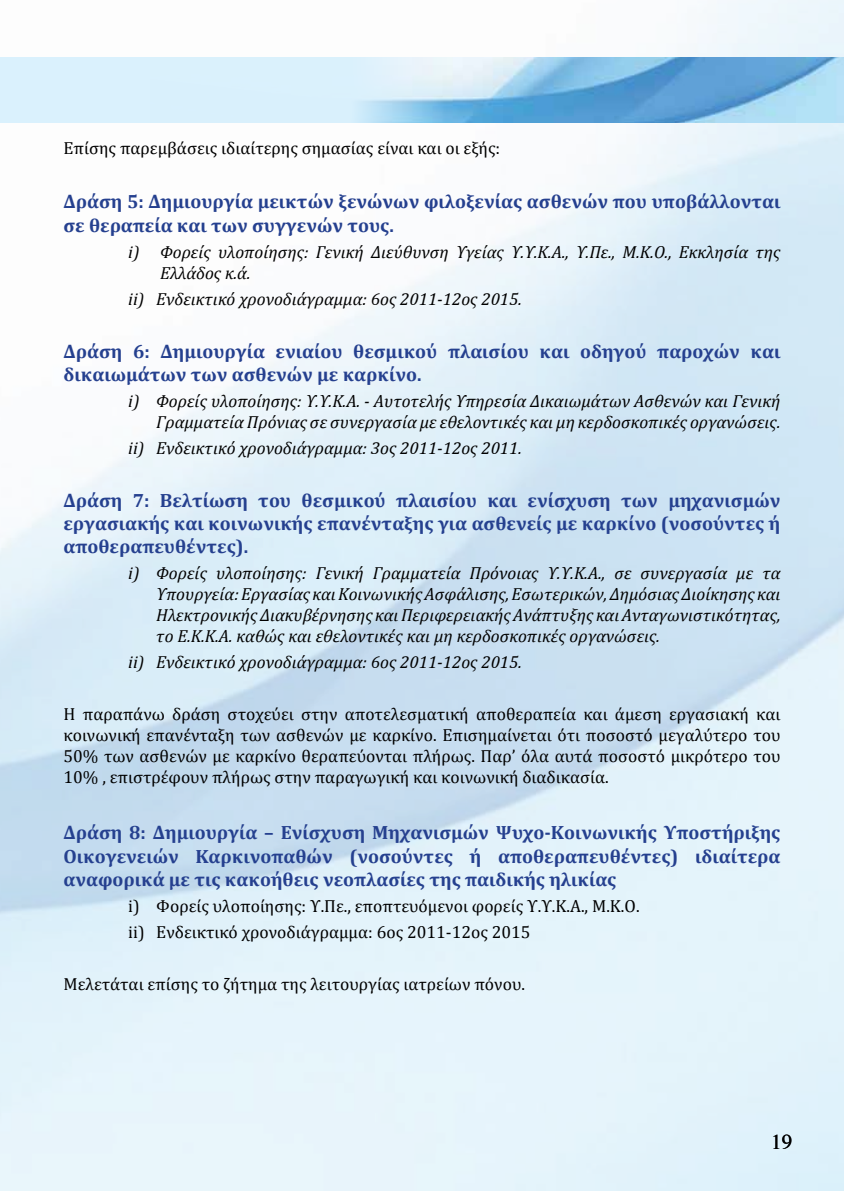
<style>
.page{position:relative;width:844px;height:1191px;background:#fff}
.page>*{position:absolute;margin:0;border:0;box-sizing:border-box;transform-origin:0 0}
.t1{font:21px "Times";color:#000}
.t2{font:700 19.25px/23.1px "Cambria";color:#25408f}
.t3{font:italic 17.5px/21px "Cambria";color:#000}
.t4{font:17.5px/21px "Cambria";color:#000;text-align:justify}
</style>
<div class="page">
<img style="left:0;top:0;width:843px;height:1191px">
<div style="left:0;top:57px;width:843px;height:65px;background:#daf1fd"></div>
<img style="left:358px;top:57px;width:485px;height:65px">
<p class="t4" style="left:63px;top:138px;width:438px">Επίσης παρεμβάσεις ιδιαίτερης σημασίας είναι και οι εξής:</p>
<p class="t2" style="left:63px;top:190px;width:718px">Δράση 5: Δημιουργία μεικτών ξενώνων φιλοξενίας ασθενών που υποβάλλονται σε θεραπεία και των συγγενών τους.</p>
<p class="t3" style="left:160px;top:241px;width:621px;text-indent:-32px">i) Φορείς υλοποίησης: Γενική Διεύθυνση Υγείας Υ.Υ.Κ.Α., Υ.Πε., Μ.Κ.Ο., Εκκλησία της<br>Ελλάδος κ.ά.</p>
<p class="t3" style="left:128px;top:288px;width:395px">ii) Ενδεικτικό χρονοδιάγραμμα: 6ος 2011-12ος 2015.</p>
<p class="t2" style="left:63px;top:339px;width:718px">Δράση 6: Δημιουργία ενιαίου θεσμικού πλαισίου και οδηγού παροχών και δικαιωμάτων των ασθενών με καρκίνο.</p>
<p class="t3" style="left:128px;top:390px;width:653px;text-align:right">i) Φορείς υλοποίησης: Υ.Υ.Κ.Α. - Αυτοτελής Υπηρεσία Δικαιωμάτων Ασθενών και Γενική<br>Γραμματεία Πρόνιας σε συνεργασία με εθελοντικές και μη κερδοσκοπικές οργανώσεις.</p>
<p class="t3" style="left:128px;top:437px;width:395px">ii) Ενδεικτικό χρονοδιάγραμμα: 3ος 2011-12ος 2011.</p>
<p class="t2" style="left:63px;top:488px;width:718px;text-align:justify">Δράση 7: Βελτίωση του θεσμικού πλαισίου και ενίσχυση των μηχανισμών εργασιακής και κοινωνικής επανένταξης για ασθενείς με καρκίνο (νοσούντες ή αποθεραπευθέντες).</p>
<p class="t3" style="left:156px;top:562px;width:625px;text-align:justify;text-indent:-28px">i) Φορείς υλοποίησης: Γενική Γραμματεία Πρόνοιας Υ.Υ.Κ.Α., σε συνεργασία με τα Υπουργεία:Εργασίας καιΚοινωνικήςΑσφάλισης,Εσωτερικών,ΔημόσιαςΔιοίκησης και ΗλεκτρονικήςΔιακυβέρνησης καιΠεριφερειακήςΑνάπτυξης καιΑνταγωνιστικότητας, το Ε.Κ.Κ.Α. καθώς και εθελοντικές και μη κερδοσκοπικές οργανώσεις.</p>
<p class="t3" style="left:128px;top:651px;width:395px">ii) Ενδεικτικό χρονοδιάγραμμα: 6ος 2011-12ος 2015.</p>
<p class="t4" style="left:63px;top:703px;width:718px">Η παραπάνω δράση στοχεύει στην αποτελεσματική αποθεραπεία και άμεση εργασιακή και κοινωνική επανένταξη των ασθενών με καρκίνο. Επισημαίνεται ότι ποσοστό μεγαλύτερο του 50% των ασθενών με καρκίνο θεραπεύονται πλήρως. Παρ’ όλα αυτά ποσοστό μικρότερο του 10% , επιστρέφουν πλήρως στην παραγωγική και κοινωνική διαδικασία.</p>
<p class="t2" style="left:63px;top:821px;width:718px;text-align:justify">Δράση 8: Δημιουργία – Ενίσχυση Μηχανισμών Ψυχο-Κοινωνικής Υποστήριξης Οικογενειών Καρκινοπαθών (νοσούντες ή αποθεραπευθέντες) ιδιαίτερα αναφορικά με τις κακοήθεις νεοπλασίες της παιδικής ηλικίας</p>
<p class="t4" style="left:128px;top:892px;width:512px;line-height:25.9px">i) Φορείς υλοποίησης: Υ.Πε., εποπτευόμενοι φορείς Υ.Υ.Κ.Α., Μ.Κ.Ο. ii) Ενδεικτικό χρονοδιάγραμμα: 6ος 2011-12ος 2015</p>
<p class="t4" style="left:63px;top:973px;width:463px">Μελετάται επίσης το ζήτημα της λειτουργίας ιατρείων πόνου.</p>
<p class="t1" style="left:771px;top:1122px;width:22px">19</p>
</div>
